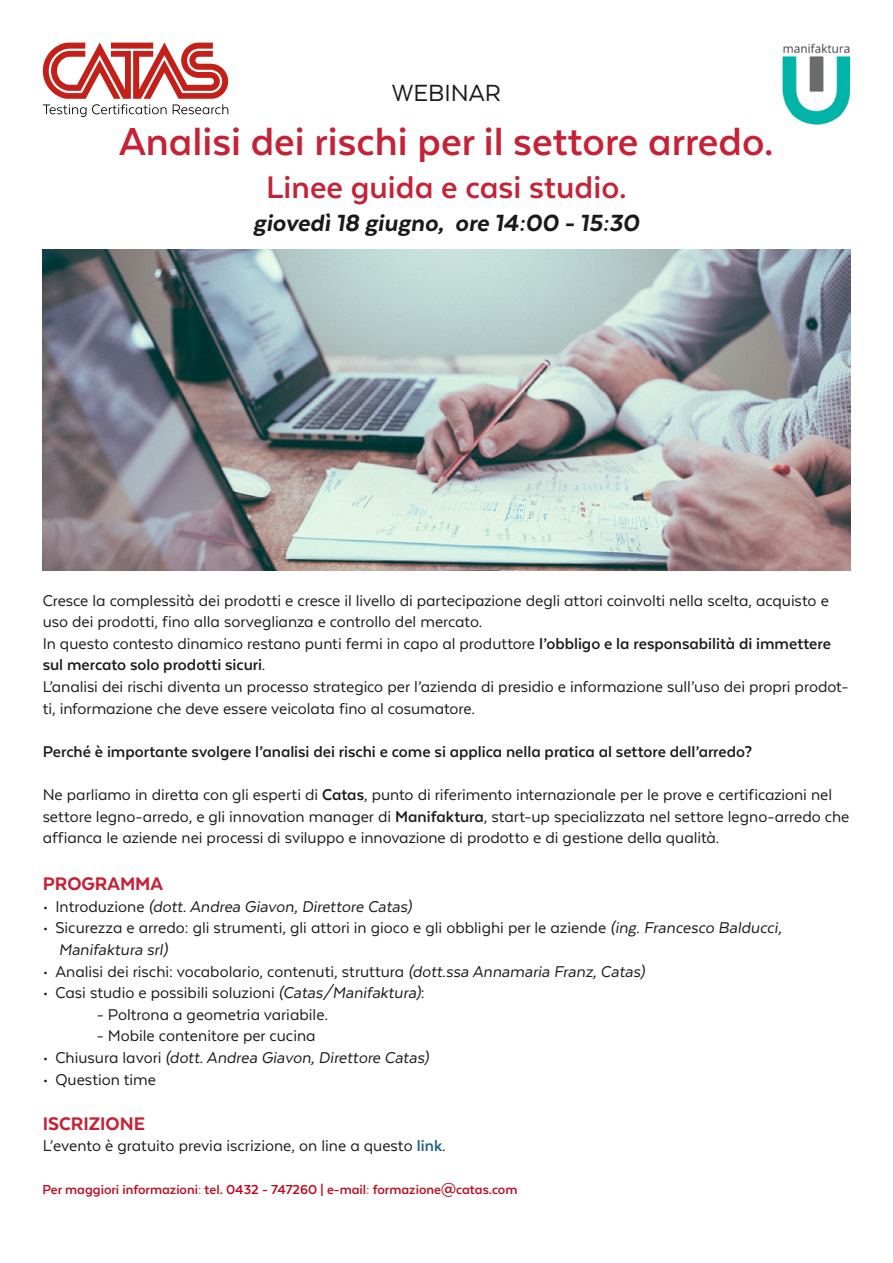
<style>
.page{position:relative;width:893px;height:1263px;background:#fff}
.page>*{position:absolute;margin:0;border:0;box-sizing:border-box;transform-origin:0 0}
.t1{font:700 45px "Texta Alt";color:#c0081f}
.t2{font:700 36px "Texta Alt";color:#c0081f}
.t3{font:italic 800 27px "Texta Alt";color:#000}
.t4{font:27px "Texta Alt";color:#000}
.t5{font:800 21px "Texta Alt";color:#c0081f}
.t6{font:18px/21.6px "Texta Alt";color:#000}
.t7{font:italic 18px "Texta Alt";color:#000}
.t8{font:700 18px "Texta Alt";color:#000}
.t9{font:700 15px "Texta Alt";color:#c0081f}
.s1{font-weight:700}
.s2{font-style:normal}
.s3{font-style:italic}
.s4{font-weight:700;color:#034b88}
</style>
<div class="page">
<img style="left:782px;top:43px;width:68px;height:82px">
<svg style="left:43px;top:43px;width:185px;height:74px"></svg>
<img style="left:43px;top:250px;width:807px;height:321px">
<h3 class="t4" style="left:392px;top:79px;width:111px">WEBINAR</h3>
<h1 class="t1" style="left:119px;top:118px;width:656px">Analisi dei rischi per il settore arredo.</h1>
<h2 class="t2" style="left:266px;top:169px;width:362px">Linee guida e casi studio.</h2>
<h3 class="t3" style="left:253px;top:209px;width:388px">giovedì 18 giugno, ore 14:00 - 15:30</h3>
<p class="t6" style="left:43px;top:589px;width:807px">Cresce la complessità dei prodotti e cresce il livello di partecipazione degli attori coinvolti nella scelta, acquisto e uso dei prodotti, fino alla sorveglianza e controllo del mercato.<br>In questo contesto dinamico restano punti fermi in capo al produttore <span class="s1">l’obbligo e la responsabilità di immettere sul mercato solo prodotti sicuri</span>.<br>L’analisi dei rischi diventa un processo strategico per l’azienda di presidio e informazione sull’uso dei propri prodot&shy;ti, informazione che deve essere veicolata fino al cosumatore.</p>
<p class="t8" style="left:43px;top:742px;width:711px">Perché è importante svolgere l’analisi dei rischi e come si applica nella pratica al settore dell’arredo?</p>
<p class="t6" style="left:43px;top:784px;width:808px">Ne parliamo in diretta con gli esperti di <span class="s1">Catas</span>, punto di riferimento internazionale per le prove e certificazioni nel settore legno-arredo, e gli innovation manager di <span class="s1">Manifaktura</span>, start-up specializzata nel settore legno-arredo che affianca le aziende nei processi di sviluppo e innovazione di prodotto e di gestione della qualità.</p>
<p class="t5" style="left:43px;top:873px;width:122px">PROGRAMMA</p>
<p class="t7" style="left:43px;top:897px;width:371px"><span class="s2">• Introduzione</span> (dott. Andrea Giavon, Direttore Catas)</p>
<p class="t6" style="left:59px;top:917px;width:724px;text-indent:-16px">• Sicurezza e arredo: gli strumenti, gli attori in gioco e gli obblighi per le aziende <span class="s3">(ing. Francesco Balducci,<br>Manifaktura srl)</span></p>
<p class="t6" style="left:43px;top:960px;width:604px">• Analisi dei rischi: vocabolario, contenuti, struttura <span class="s3">(dott.ssa Annamaria Franz, Catas)</span></p>
<p class="t6" style="left:43px;top:982px;width:383px">• Casi studio e possibili soluzioni <span class="s3">(Catas/Manifaktura)</span>:</p>
<p class="t6" style="left:97px;top:1003px;width:233px">- Poltrona a geometria variabile.</p>
<p class="t6" style="left:97px;top:1025px;width:220px">- Mobile contenitore per cucina</p>
<p class="t7" style="left:43px;top:1048px;width:387px"><span class="s2">• Chiusura lavori</span> (dott. Andrea Giavon, Direttore Catas)</p>
<p class="t6" style="left:43px;top:1068px;width:115px">• Question time</p>
<p class="t5" style="left:43px;top:1112px;width:104px">ISCRIZIONE</p>
<p class="t6" style="left:43px;top:1135px;width:405px">L’evento è gratuito previa iscrizione, on line a questo <span class="s4">link</span>.</p>
<p class="t9" style="left:43px;top:1182px;width:476px">Per maggiori informazioni: tel. 0432 - 747260 | e-mail: formazione@catas.com</p>
</div>
